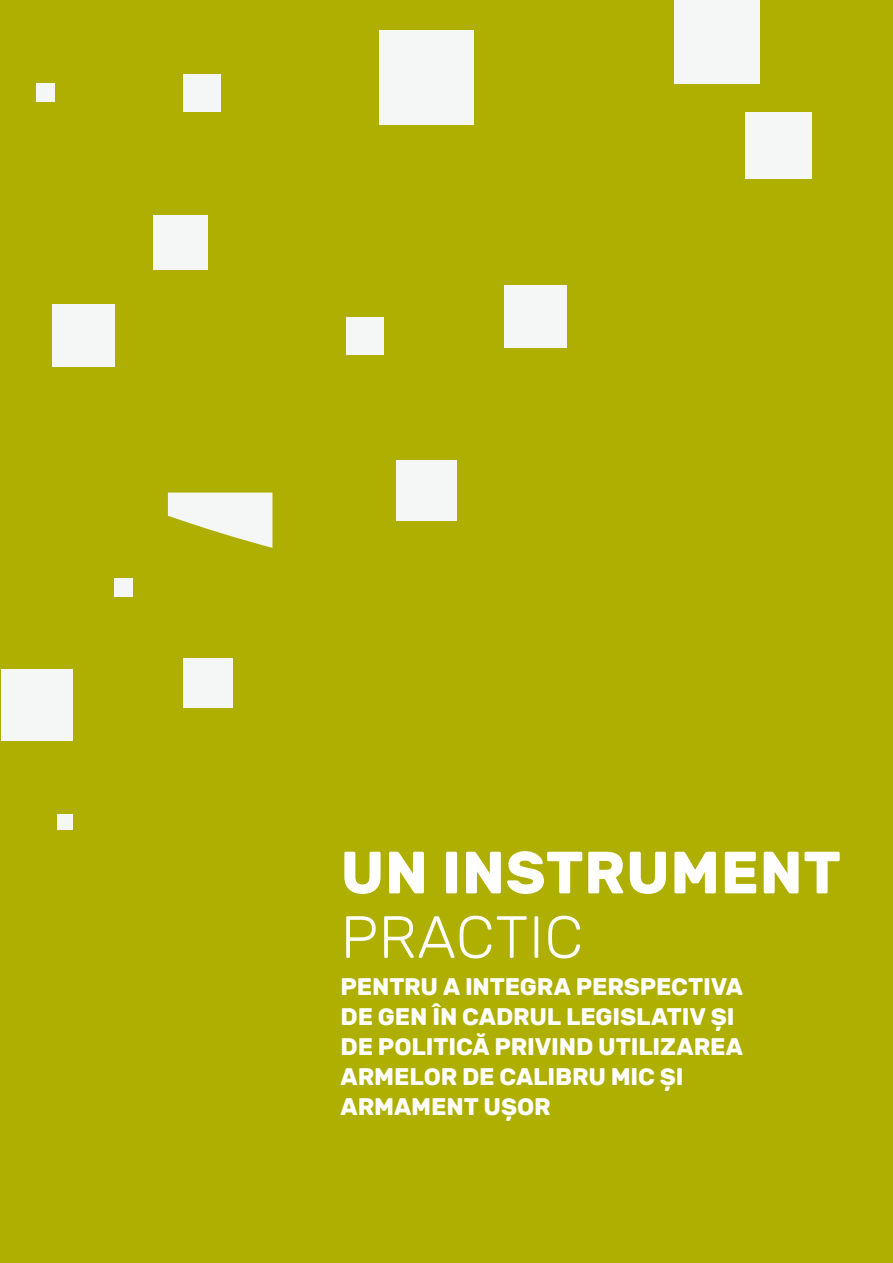
<style>
.page{position:relative;width:893px;height:1263px;background:#aeaf01}
.page>*{position:absolute;margin:0;border:0;box-sizing:border-box;transform-origin:0 0}
.t1{font:700 59.55px "Rubik";letter-spacing:.01em;color:#fff}
.t2{font:300 59.55px "Rubik";letter-spacing:.01em;color:#fff}
.t3{font:700 24px/30px "Rubik";letter-spacing:-.005em;color:#fff}
</style>
<div class="page">
<svg style="left:168px;top:493px;width:104px;height:55px"></svg>
<div style="left:183px;top:658px;width:50px;height:50px;background:#f5f6f6"></div>
<div style="left:379px;top:30px;width:95px;height:95px;background:#f5f6f6"></div>
<div style="left:745px;top:112px;width:67px;height:67px;background:#f5f6f6"></div>
<div style="left:58px;top:814px;width:15px;height:16px;background:#f5f6f6"></div>
<div style="left:153px;top:215px;width:55px;height:55px;background:#f5f6f6"></div>
<div style="left:53px;top:305px;width:62px;height:62px;background:#f5f6f6"></div>
<div style="left:504px;top:286px;width:62px;height:62px;background:#f5f6f6"></div>
<div style="left:347px;top:317px;width:37px;height:37px;background:#f5f6f6"></div>
<div style="left:37px;top:84px;width:18px;height:18px;background:#f5f6f6"></div>
<div style="left:183px;top:75px;width:37px;height:37px;background:#f5f6f6"></div>
<div style="left:115px;top:578px;width:18px;height:19px;background:#f5f6f6"></div>
<div style="left:1px;top:669px;width:71px;height:71px;background:#f5f6f6"></div>
<div style="left:675px;top:0;width:85px;height:84px;background:#f5f6f6"></div>
<div style="left:396px;top:460px;width:61px;height:60px;background:#f5f6f6"></div>
<h1 class="t1" style="left:341px;top:838px;width:502px">UN INSTRUMENT</h1>
<h1 class="t2" style="left:341px;top:904px;width:244px">PRACTIC</h1>
<p class="t3" style="left:341px;top:972px;width:404px">PENTRU A INTEGRA PERSPECTIVA<br>DE GEN ÎN CADRUL LEGISLATIV ȘI<br>DE POLITICĂ PRIVIND UTILIZAREA<br>ARMELOR DE CALIBRU MIC ȘI<br>ARMAMENT UȘOR</p>
</div>
